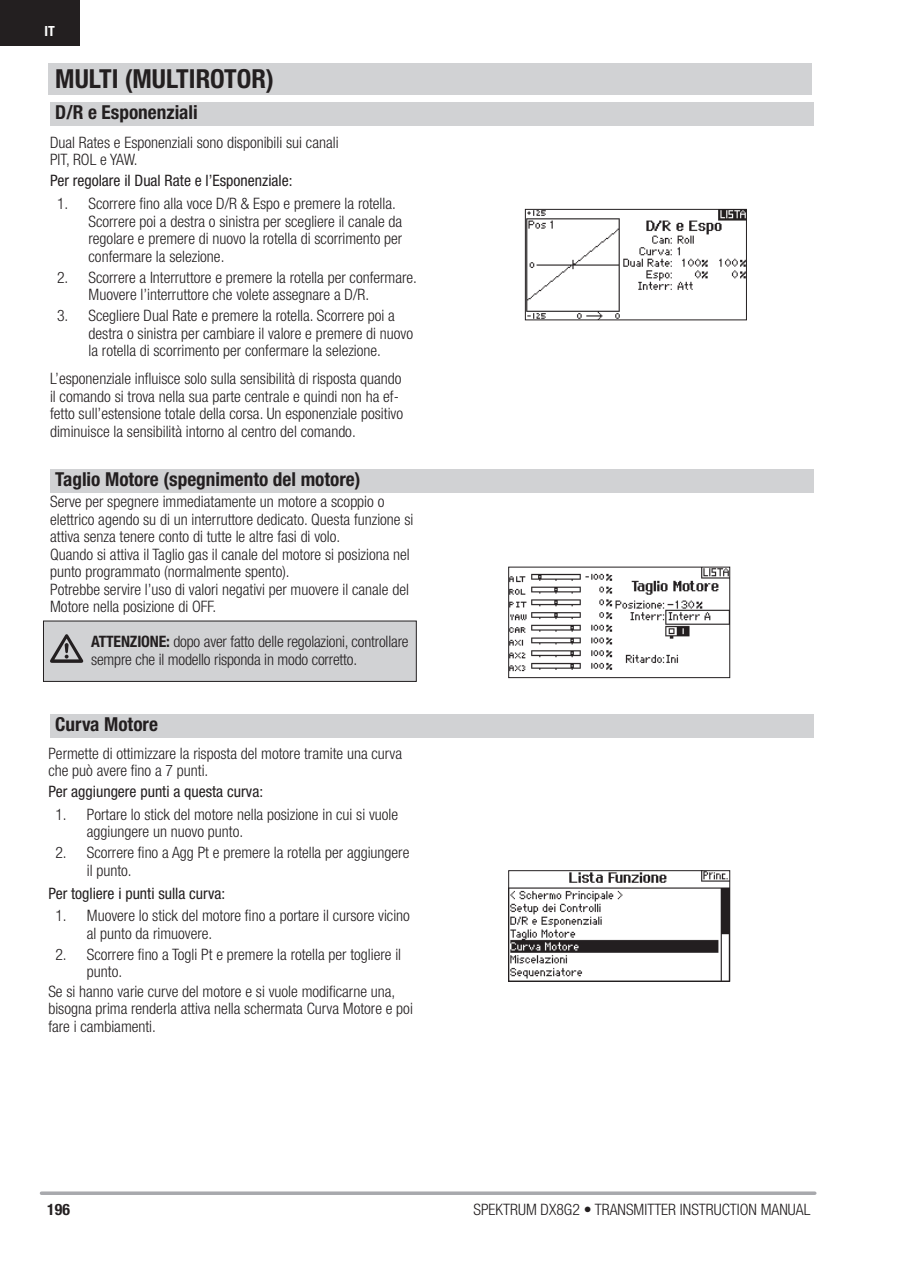
<style>
.page{position:relative;width:905px;height:1272px;background:#fff}
.page>*{position:absolute;margin:0;border:0;box-sizing:border-box;transform-origin:0 0}
.t1{font:700 condensed 26.25px "Helvetica Neue LT Std";color:#231f20}
.t2{font:700 condensed 19.25px "Helvetica Neue LT Std";color:#231f20}
.t3{font:300 condensed 15.75px/17.5px "Helvetica Neue LT Std";color:#231f20}
.t4{font:condensed 15.75px "Helvetica Neue LT Std";color:#231f20}
.t5{font:700 condensed 15.75px "Helvetica Neue LT Std";color:#231f20}
.t6{font:700 condensed 14px "Helvetica Neue LT Std";color:#fff}
.s1{font-weight:700}
</style>
<div class="page">
<svg style="left:41px;top:1191px;width:773px;height:4px;background:#b2b3b6"></svg>
<div style="left:0;top:0;width:79px;height:45px;background:#231f20"></div>
<div style="left:43px;top:621px;width:373px;height:60px;background:#d1d2d4"></div>
<div style="left:43px;top:620px;width:374px;height:62px;border:1px solid #231f20"></div>
<svg style="left:50px;top:634px;width:33px;height:29px"></svg>
<img style="left:510px;top:569px;width:218px;height:103px">
<div style="left:508px;top:567px;width:222px;height:111px;border:1px solid #231f20"></div>
<div style="left:48px;top:63px;width:763px;height:31px;background:#d1d2d4"></div>
<div style="left:50px;top:102px;width:763px;height:23px;background:#d1d2d4"></div>
<div style="left:50px;top:469px;width:763px;height:24px;background:#d1d2d4"></div>
<div style="left:50px;top:714px;width:763px;height:24px;background:#d1d2d4"></div>
<img style="left:527px;top:211px;width:218px;height:107px">
<div style="left:525px;top:209px;width:222px;height:111px;border:1px solid #231f20"></div>
<img style="left:510px;top:872px;width:218px;height:107px">
<div style="left:508px;top:870px;width:222px;height:111px;border:1px solid #231f20"></div>
<p class="t6" style="left:44px;top:23px;width:12px">IT</p>
<h1 class="t1" style="left:55px;top:63px;width:111px">MULTI (Multirotor</h1>
<h1 class="t1" style="left:266px;top:63px;width:9px">)</h1>
<p class="t2" style="left:55px;top:100px;width:144px">D/R e Esponenziali</p>
<p class="t3" style="left:50px;top:133px;width:290px">Dual Rates e Esponenziali sono disponibili sui canali<br>PIT, ROL e YAW.</p>
<p class="t4" style="left:50px;top:172px;width:244px">Per regolare il Dual Rate e l’Esponenziale:</p>
<p class="t3" style="left:89px;top:195px;width:315px;text-indent:-32px">1. Scorrere fino alla voce D/R &amp; Espo e premere la rotella.<br>Scorrere poi a destra o sinistra per scegliere il canale da regolare e premere di nuovo la rotella di scorrimento per confermare la selezione.</p>
<p class="t3" style="left:89px;top:268px;width:330px;text-indent:-32px">2. Scorrere a Interruttore e premere la rotella per confermare.<br>Muovere l’interruttore che volete assegnare a D/R.</p>
<p class="t3" style="left:89px;top:307px;width:326px;text-indent:-32px">3. Scegliere Dual Rate e premere la rotella. Scorrere poi a destra o sinistra per cambiare il valore e premere di nuovo la rotella di scorrimento per confermare la selezione.</p>
<p class="t3" style="left:50px;top:370px;width:354px">L’esponenziale influisce solo sulla sensibilità di risposta quando il comando si trova nella sua parte centrale e quindi non ha ef&shy;fetto sull’estensione totale della corsa. Un esponenziale positivo diminuisce la sensibilità intorno al centro del comando.</p>
<p class="t2" style="left:55px;top:468px;width:307px">Taglio Motore (spegnimento del motore)</p>
<p class="t3" style="left:50px;top:492px;width:365px">Serve per spegnere immediatamente un motore a scoppio o elettrico agendo su di un interruttore dedicato. Questa funzione si attiva senza tenere conto di tutte le altre fasi di volo.<br>Quando si attiva il Taglio gas il canale del motore si posiziona nel punto programmato (normalmente spento).<br>Potrebbe servire l’uso di valori negativi per muovere il canale del Motore nella posizione di OFF.</p>
<p class="t3" style="left:91px;top:632px;width:319px"><span class="s1">ATTENZIONE:</span> dopo aver fatto delle regolazioni, controllare sempre che il modello risponda in modo corretto.</p>
<p class="t2" style="left:55px;top:712px;width:104px">Curva Motore</p>
<p class="t3" style="left:48px;top:744px;width:355px">Permette di ottimizzare la risposta del motore tramite una curva che può avere fino a 7 punti.</p>
<p class="t4" style="left:48px;top:782px;width:216px">Per aggiungere punti a questa curva:</p>
<p class="t3" style="left:87px;top:805px;width:313px;text-indent:-31px">1. Portare lo stick del motore nella posizione in cui si vuole aggiungere un nuovo punto.</p>
<p class="t3" style="left:87px;top:844px;width:324px;text-indent:-31px">2. Scorrere fino a Agg Pt e premere la rotella per aggiungere il punto.</p>
<p class="t4" style="left:48px;top:884px;width:178px">Per togliere i punti sulla curva:</p>
<p class="t3" style="left:87px;top:907px;width:324px;text-indent:-31px">1. Muovere lo stick del motore fino a portare il cursore vicino al punto da rimuovere.</p>
<p class="t3" style="left:87px;top:945px;width:316px;text-indent:-31px">2. Scorrere fino a Togli Pt e premere la rotella per togliere il punto.</p>
<p class="t3" style="left:48px;top:982px;width:366px">Se si hanno varie curve del motore e si vuole modificarne una, bisogna prima renderla attiva nella schermata Curva Motore e poi fare i cambiamenti.</p>
<p class="t5" style="left:47px;top:1199px;width:24px">196</p>
<p class="t3" style="left:473px;top:1200px;width:338px">SPEKTRUM DX8G2 • TRANSMITTER INSTRUCTION MANUAL</p>
</div>
